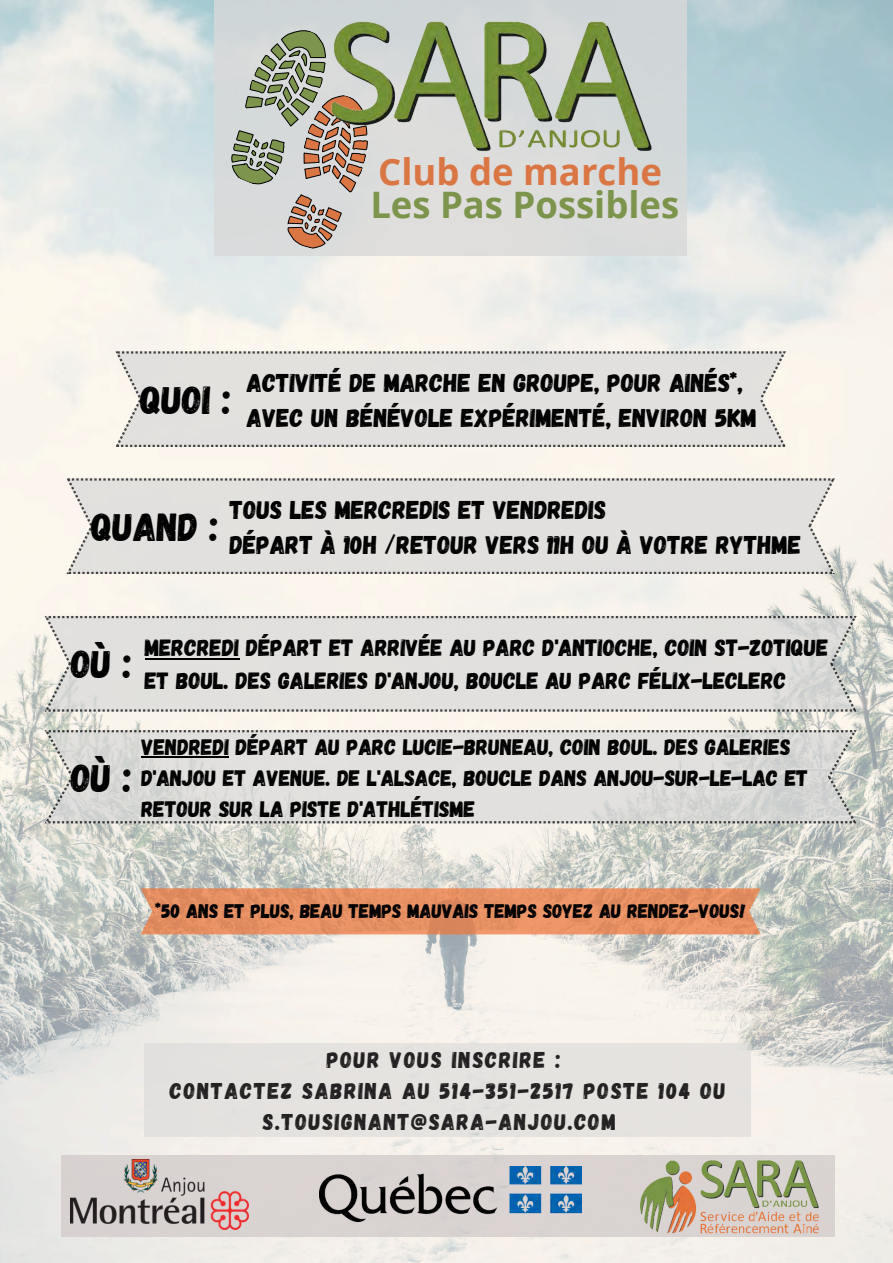
<style>
.page{position:relative;width:893px;height:1263px;background:#fff}
.page>*{position:absolute;margin:0;border:0;box-sizing:border-box;transform-origin:0 0}
.t1{font:39.08px "Gagalin";color:#000}
.t2{font:700 36.45px "Open Sans";color:#7c944c}
.t3{font:700 36.45px "Open Sans";color:#da7644}
.t4{font:25.65px/35.2px "Gagalin";color:#000}
.t5{font:23.48px/32.7px "Gagalin";color:#000}
.t6{font:22.8px/31.3px "Gagalin";letter-spacing:.07em;color:#242122}
.t7{font:22.35px/31px "Gagalin";color:#000}
.t8{font:19.65px "Gagalin";color:#000}
</style>
<div class="page">
<img style="left:0;top:0;width:893px;height:1263px">
<div style="left:61px;top:1155px;width:774px;height:82px;background:#d9d3d1"></div>
<img style="left:70px;top:1159px;width:179px;height:70px">
<img style="left:641px;top:1160px;width:178px;height:74px">
<img style="left:319px;top:1167px;width:263px;height:55px">
<div style="left:214px;top:0;width:473px;height:256px;background:#d9d9d9"></div>
<svg style="left:231px;top:30px;width:132px;height:219px"></svg>
<img style="left:329px;top:21px;width:323px;height:147px">
<div style="left:145px;top:1044px;width:606px;height:93px;background:#e5e2df"></div>
<svg style="left:115px;top:351px;width:671px;height:96px;background:#dedcda"></svg>
<svg style="left:66px;top:478px;width:768px;height:96px;background:#dddcd9"></svg>
<svg style="left:45px;top:616px;width:811px;height:95px;background:#dcdbd9"></svg>
<hr style="left:145px;top:658px;width:94px;height:2px;background:#000">
<svg style="left:141px;top:888px;width:619px;height:46px;background:#e49065"></svg>
<svg style="left:45px;top:730px;width:811px;height:93px;background:#d7d7d4"></svg>
<hr style="left:141px;top:756px;width:88px;height:2px;background:#000">
<p class="t3" style="left:378px;top:146px;width:285px">Club de marche</p>
<p class="t2" style="left:370px;top:179px;width:310px">Les Pas Possibles</p>
<h1 class="t1" style="left:140px;top:375px;width:92px">QUOI :</h1>
<h3 class="t4" style="left:247px;top:364px;width:511px">ACTIVITÉ DE MARCHE EN GROUPE, POUR AINÉS*,<br>AVEC UN BÉNÉVOLE EXPÉRIMENTÉ, ENVIRON 5KM</h3>
<h2 class="t1" style="left:92px;top:501px;width:128px">QUAND :</h2>
<h5 class="t4" style="left:230px;top:491px;width:573px">TOUS LES MERCREDIS ET VENDREDIS<br>DÉPART À 10H /RETOUR VERS 11H OU À VOTRE RYTHME</h5>
<h3 class="t1" style="left:71px;top:639px;width:62px">OÙ :</h3>
<h5 class="t5" style="left:145px;top:630px;width:685px">MERCREDI DÉPART ET ARRIVÉE AU PARC D'ANTIOCHE, COIN ST-ZOTIQUE<br>ET BOUL. DES GALERIES D'ANJOU, BOUCLE AU PARC FÉLIX-LECLERC</h5>
<h3 class="t1" style="left:71px;top:753px;width:62px">OÙ :</h3>
<h6 class="t7" style="left:141px;top:730px;width:668px">VENDREDI DÉPART AU PARC LUCIE-BRUNEAU, COIN BOUL. DES GALERIES<br>D'ANJOU ET AVENUE. DE L'ALSACE, BOUCLE DANS ANJOU-SUR-LE-LAC ET<br>RETOUR SUR LA PISTE D'ATHLÉTISME</h6>
<h5 class="t8" style="left:156px;top:899px;width:591px">*50 ANS ET PLUS, BEAU TEMPS MAUVAIS TEMPS SOYEZ AU RENDEZ-VOUS!</h5>
<p class="t6" style="left:327px;top:1043px;width:235px">POUR VOUS INSCRIRE :</p>
<p class="t6" style="left:263px;top:1074px;width:464px;text-indent:-93px">CONTACTEZ SABRINA AU 514-351-2517 POSTE 104 OU<br>S.TOUSIGNANT@SARA-ANJOU.COM</p>
</div>
